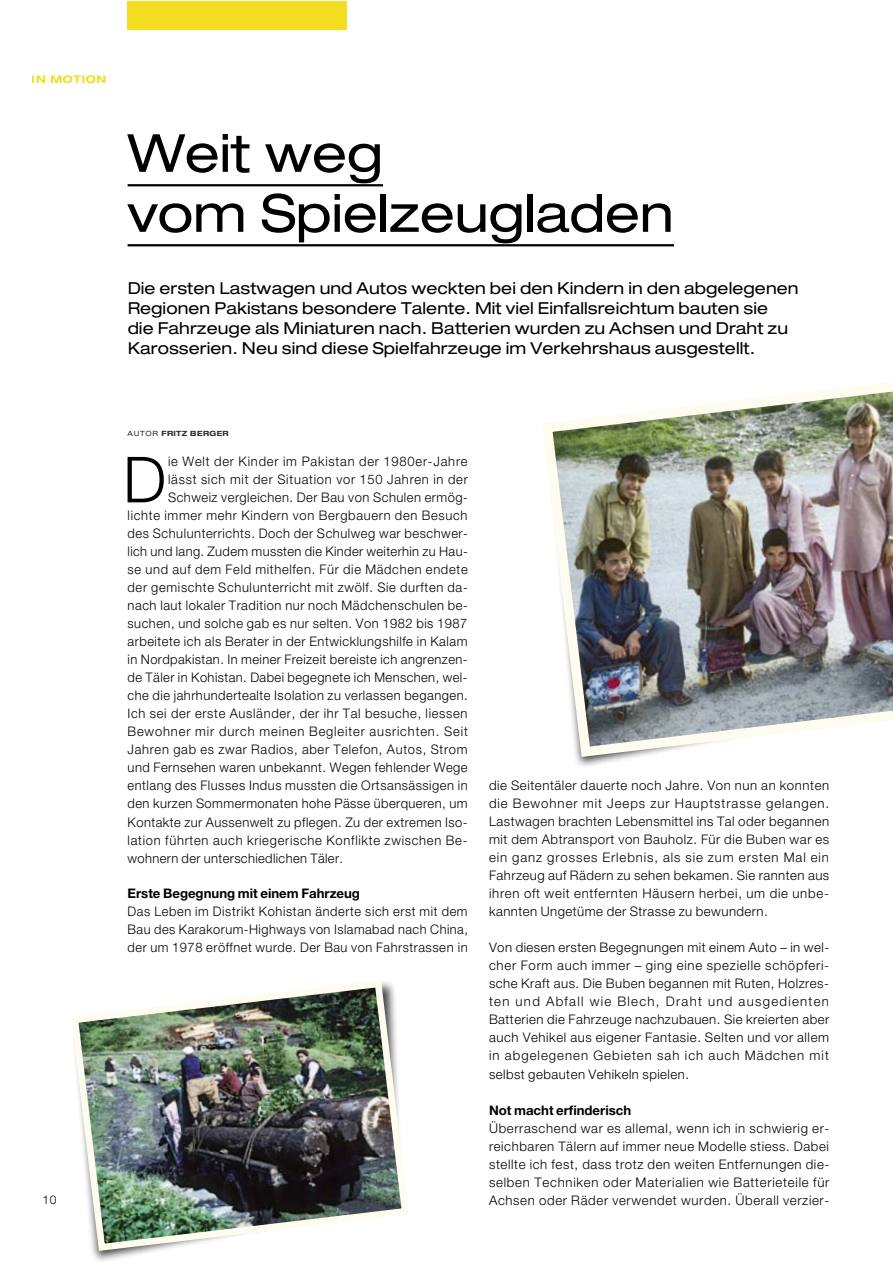
<style>
.page{position:relative;width:893px;height:1263px;background:#fff}
.page>*{position:absolute;margin:0;border:0;box-sizing:border-box;transform-origin:0 0}
.t1{font:300 63.6px "Helvetica Neue";color:#000}
.t2{font:expanded 52.5px/60px "Helvetica Neue";letter-spacing:-.005em;color:#000}
.t3{font:expanded 16.5px/20.2px "Helvetica Neue";letter-spacing:.005em;color:#000}
.t4{font:300 13.2px/18px "Helvetica Neue";letter-spacing:.04em;color:#000;text-align:justify}
.t5{font:300 13.2px "Helvetica Neue";letter-spacing:.06em;color:#000}
.t6{font:700 13.2px "Helvetica Neue";color:#000}
.t7{font:300 13.2px "Helvetica Neue";letter-spacing:.065em;color:#000}
.t8{font:300 12px "Helvetica Neue";color:#000}
.t9{font:700 expanded 10.5px "Helvetica Neue";letter-spacing:.065em;color:#f2dd1e}
.t10{font:700 expanded 7.2px "Helvetica Neue";letter-spacing:.05em;color:#000}
.s1{font-weight:400}
</style>
<div class="page">
<div style="left:128px;top:1px;width:219px;height:29px;background:#f2dd1e"></div>
<img style="left:542px;top:382px;width:350px;height:380px">
<div style="left:71px;top:1029px;width:229px;height:234px;background:#000;opacity:.75"></div>
<img style="left:71px;top:980px;width:338px;height:274px">
<hr style="left:128px;top:184px;width:255px;height:2px;background:#000">
<hr style="left:128px;top:244px;width:546px;height:2px;background:#000">
<p class="t9" style="left:32px;top:72px;width:76px">IN MOTION</p>
<h2 class="t2" style="left:128px;top:122px;width:548px">Weit weg<br>vom Spielzeugladen</h2>
<p class="t3" style="left:128px;top:277px;width:672px">Die ersten Lastwagen und Autos weckten bei den Kindern in den abgelegenen Regionen Pakistans besondere Talente. Mit viel Einfallsreichtum bauten sie<br>die Fahrzeuge als Miniaturen nach. Batterien wurden zu Achsen und Draht zu Karosserien. Neu sind diese Spielfahrzeuge im Verkehrshaus ausgestellt.</p>
<p class="t8" style="left:43px;top:1193px;width:15px">10</p>
<p class="t10" style="left:128px;top:429px;width:103px"><span class="s1">AUTOR</span> FRITZ BERGER</p>
<h1 class="t1" style="left:123px;top:441px;width:45px">D</h1>
<p class="t5" style="left:168px;top:454px;width:301px">ie Welt der Kinder im Pakistan der 1980er-Jahre</p>
<p class="t5" style="left:168px;top:472px;width:301px">lässt sich mit der Situation vor 150 Jahren in der</p>
<p class="t4" style="left:168px;top:488px;width:301px">Schweiz vergleichen. Der Bau von Schulen ermög-</p>
<p class="t4" style="left:128px;top:506px;width:341px">lichte immer mehr Kindern von Bergbauern den Besuch</p>
<p class="t4" style="left:128px;top:524px;width:342px">des Schulunterrichts. Doch der Schulweg war beschwer-</p>
<p class="t4" style="left:128px;top:542px;width:342px">lich und lang. Zudem mussten die Kinder weiterhin zu Hau-</p>
<p class="t4" style="left:128px;top:560px;width:342px">se und auf dem Feld mithelfen. Für die Mädchen endete</p>
<p class="t4" style="left:128px;top:578px;width:342px">der gemischte Schulunterricht mit zwölf. Sie durften da-</p>
<p class="t4" style="left:128px;top:596px;width:342px">nach laut lokaler Tradition nur noch Mädchenschulen be-</p>
<p class="t4" style="left:128px;top:614px;width:341px">suchen, und solche gab es nur selten. Von 1982 bis 1987</p>
<p class="t4" style="left:128px;top:632px;width:341px">arbeitete ich als Berater in der Entwicklungshilfe in Kalam</p>
<p class="t4" style="left:128px;top:650px;width:342px">in Nordpakistan. In meiner Freizeit bereiste ich angrenzen-</p>
<p class="t4" style="left:128px;top:668px;width:342px">de Täler in Kohistan. Dabei begegnete ich Menschen, wel-</p>
<p class="t4" style="left:128px;top:686px;width:342px">che die jahrhundertealte Isolation zu verlassen begangen.</p>
<p class="t4" style="left:128px;top:704px;width:341px">Ich sei der erste Ausländer, der ihr Tal besuche, liessen</p>
<p class="t7" style="left:128px;top:724px;width:342px">Bewohner mir durch meinen Begleiter ausrichten. Seit</p>
<p class="t4" style="left:128px;top:740px;width:342px">Jahren gab es zwar Radios, aber Telefon, Autos, Strom</p>
<p class="t4" style="left:128px;top:758px;width:342px">und Fernsehen waren unbekannt. Wegen fehlender Wege</p>
<p class="t4" style="left:128px;top:776px;width:342px">entlang des Flusses Indus mussten die Ortsansässigen in</p>
<p class="t4" style="left:128px;top:794px;width:341px">den kurzen Sommermonaten hohe Pässe überqueren, um</p>
<p class="t4" style="left:128px;top:812px;width:342px">Kontakte zur Aussenwelt zu pflegen. Zu der extremen Iso-</p>
<p class="t5" style="left:128px;top:832px;width:341px">lation führten auch kriegerische Konflikte zwischen Be-</p>
<p class="t4" style="left:128px;top:848px;width:217px">wohnern der unterschiedlichen Täler.</p>
<p class="t6" style="left:128px;top:885px;width:234px">Erste Begegnung mit einem Fahrzeug</p>
<p class="t4" style="left:128px;top:902px;width:342px">Das Leben im Distrikt Kohistan änderte sich erst mit dem Bau des Karakorum-Highways von Islamabad nach China, der um 1978 eröffnet wurde. Der Bau von Fahrstrassen in</p>
<p class="t4" style="left:489px;top:776px;width:342px">die Seitentäler dauerte noch Jahre. Von nun an konnten die Bewohner mit Jeeps zur Hauptstrasse gelangen.<br>Lastwagen brachten Lebensmittel ins Tal oder begannen mit dem Abtransport von Bauholz. Für die Buben war es ein ganz grosses Erlebnis, als sie zum ersten Mal ein Fahrzeug auf Rädern zu sehen bekamen. Sie rannten aus ihren oft weit entfernten Häusern herbei, um die unbe&shy;kannten Ungetüme der Strasse zu bewundern.</p>
<p class="t4" style="left:489px;top:938px;width:342px">Von diesen ersten Begegnungen mit einem Auto – in wel&shy;cher Form auch immer – ging eine spezielle schöpferi&shy;sche Kraft aus. Die Buben begannen mit Ruten, Holzres&shy;ten und Abfall wie Blech, Draht und ausgedienten Batterien die Fahrzeuge nachzubauen. Sie kreierten aber auch Vehikel aus eigener Fantasie. Selten und vor allem in abgelegenen Gebieten sah ich auch Mädchen mit selbst gebauten Vehikeln spielen.</p>
<p class="t6" style="left:489px;top:1101px;width:144px">Not macht erfinderisch</p>
<p class="t4" style="left:489px;top:1118px;width:342px">Überraschend war es allemal, wenn ich in schwierig er&shy;reichbaren Tälern auf immer neue Modelle stiess. Dabei stellte ich fest, dass trotz den weiten Entfernungen die&shy;selben Techniken oder Materialien wie Batterieteile für Achsen oder Räder verwendet wurden. Überall verzier-</p>
</div>
